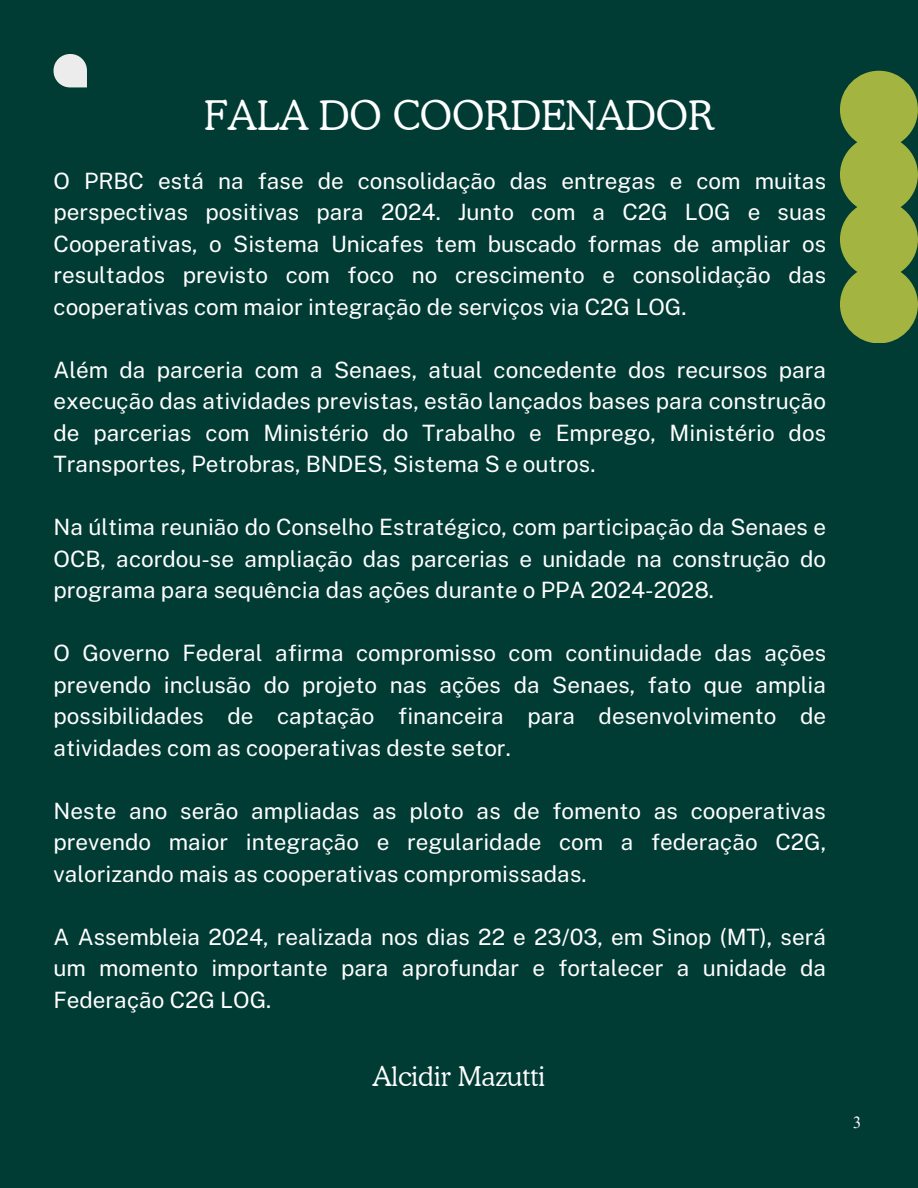
<style>
.page{position:relative;width:918px;height:1188px;background:#003b34}
.page>*{position:absolute;margin:0;border:0;box-sizing:border-box;transform-origin:0 0}
.t1{font:300 40.5px "Cooper BT";color:#fff}
.t2{font:300 27px "Cooper BT";color:#fff}
.t3{font:22.5px/31.5px "Public Sans";color:#fff;text-align:justify}
.t4{font:16.5px "Times NRMT Pro";color:#fff}
</style>
<div class="page">
<svg style="left:54px;top:54px;width:33px;height:33px"></svg>
<svg style="left:840px;top:71px;width:78px;height:272px;background:#89a13e"></svg>
<p class="t1" style="left:204px;top:91px;width:512px">FALA DO COORDENADOR</p>
<p class="t3" style="left:54px;top:165px;width:774px">O PRBC está na fase de consolidação das entregas e com muitas perspectivas positivas para 2024. Junto com a C2G LOG e suas Cooperativas, o Sistema Unicafes tem buscado formas de ampliar os resultados previsto com foco no crescimento e consolidação das cooperativas com maior integração de serviços via C2G LOG.</p>
<p class="t3" style="left:54px;top:354px;width:774px">Além da parceria com a Senaes, atual concedente dos recursos para execução das atividades previstas, estão lançados bases para construção de parcerias com Ministério do Trabalho e Emprego, Ministério dos Transportes, Petrobras, BNDES, Sistema S e outros.</p>
<h1 class="t3" style="left:54px;top:511px;width:774px">Na última reunião do Conselho Estratégico, com participação da Senaes e OCB, acordou-se ampliação das parcerias e unidade na construção do programa para sequência das ações durante o PPA 2024-2028.</h1>
<p class="t3" style="left:54px;top:637px;width:774px">O Governo Federal afirma compromisso com continuidade das ações prevendo inclusão do projeto nas ações da Senaes, fato que amplia possibilidades de captação financeira para desenvolvimento de atividades com as cooperativas deste setor.</p>
<p class="t3" style="left:54px;top:795px;width:774px">Neste ano serão ampliadas as ploto as de fomento as cooperativas prevendo maior integração e regularidade com a federação C2G, valorizando mais as cooperativas compromissadas.</p>
<p class="t3" style="left:54px;top:921px;width:774px">A Assembleia 2024, realizada nos dias 22 e 23/03, em Sinop (MT), será um momento importante para aprofundar e fortalecer a unidade da Federação C2G LOG.</p>
<p class="t2" style="left:372px;top:1060px;width:174px">Alcidir Mazutti</p>
<p class="t4" style="left:853px;top:1116px;width:10px">3</p>
</div>
